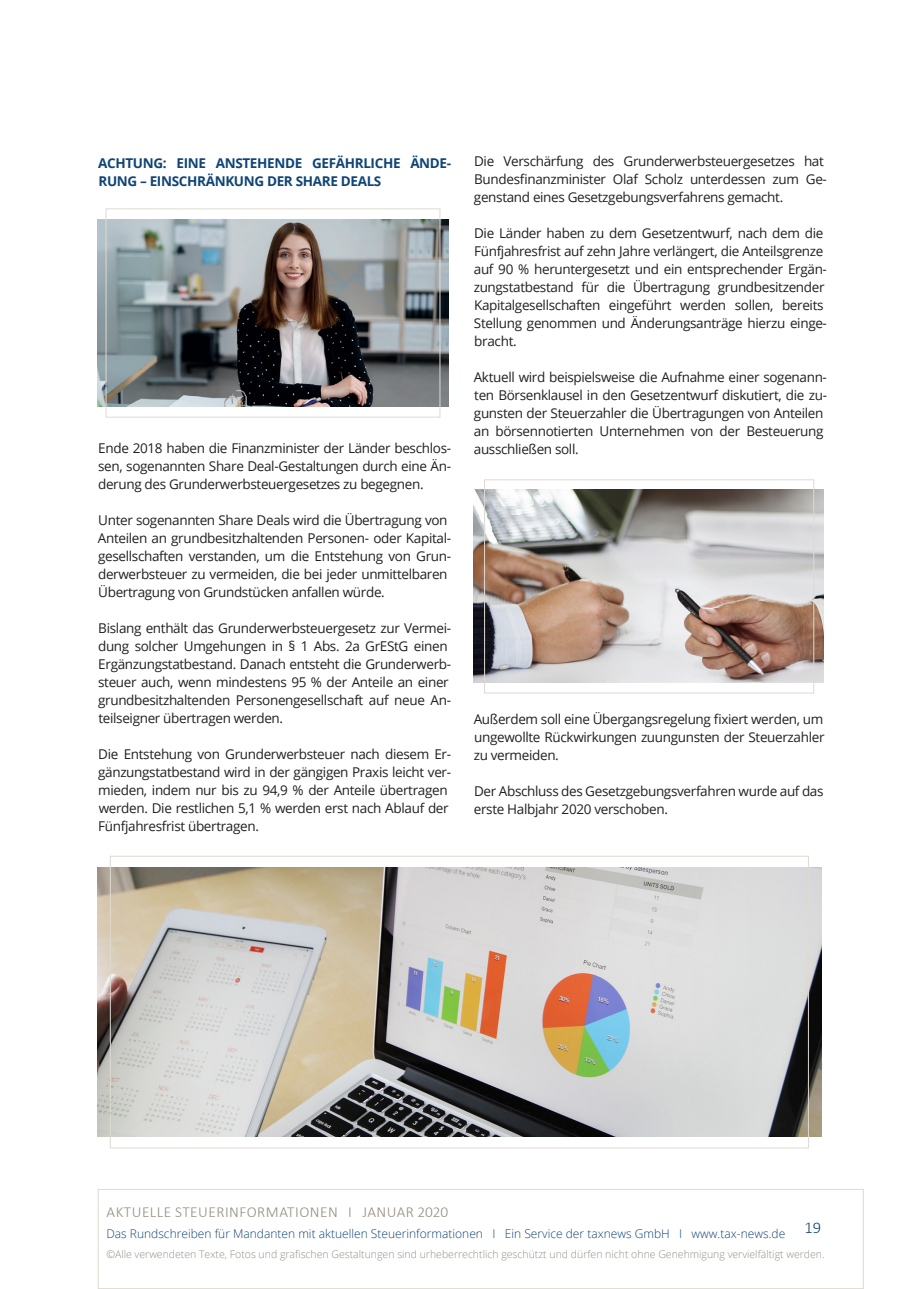
<style>
.page{position:relative;width:919px;height:1289px;background:#fff}
.page>*{position:absolute;margin:0;border:0;box-sizing:border-box;transform-origin:0 0}
.t1{font:300 16.5px "Calibri";color:#0f4476}
.t2{font:300 15.3px "Calibri";letter-spacing:.03em;color:#948e83}
.t3{font:13.5px/18px "Open Sans";letter-spacing:-.025em;color:#231f20}
.t4{font:700 13.5px/18px "Open Sans";letter-spacing:-.025em;color:#0f4476}
.t5{font:300 12px "Open Sans";color:#0f4476}
.t6{font:300 10.5px "Open Sans";color:#948e83}
</style>
<div class="page">
<div style="left:98px;top:1188px;width:765px;height:100px;border:1px solid #dfd9d1"></div>
<img style="left:98px;top:867px;width:723px;height:269px">
<img style="left:473px;top:489px;width:350px;height:193px">
<div style="left:484px;top:479px;width:330px;height:214px;border:1px solid #dfd9d1"></div>
<img style="left:98px;top:219px;width:350px;height:187px">
<div style="left:106px;top:208px;width:334px;height:209px;border:1px solid #dfd9d1"></div>
<p class="t4" style="left:98px;top:153px;width:354px">ACHTUNG: EINE ANSTEHENDE GEFÄHRLICHE ÄNDE-<br>RUNG – EINSCHRÄNKUNG DER SHARE DEALS</p>
<p class="t3" style="left:98px;top:438px;width:354px;text-align:justify">Ende 2018 haben die Finanzminister der Länder beschlos&shy;sen, sogenannten Share Deal-Gestaltungen durch eine Än&shy;derung des Grunderwerbsteuergesetzes zu begegnen.</p>
<p class="t3" style="left:98px;top:510px;width:355px">Unter sogenannten Share Deals wird die Übertragung von Anteilen an grundbesitzhaltenden Personen- oder Kapital&shy;gesellschaften verstanden, um die Entstehung von Grun&shy;derwerbsteuer zu vermeiden, die bei jeder unmittelbaren Übertragung von Grundstücken anfallen würde.</p>
<p class="t3" style="left:98px;top:618px;width:354px">Bislang enthält das Grunderwerbsteuergesetz zur Vermei&shy;dung solcher Umgehungen in § 1 Abs. 2a GrEStG einen Ergänzungstatbestand. Danach entsteht die Grunderwerb&shy;steuer auch, wenn mindestens 95 % der Anteile an einer grundbesitzhaltenden Personengesellschaft auf neue An&shy;teilseigner übertragen werden.</p>
<p class="t3" style="left:98px;top:744px;width:354px">Die Entstehung von Grunderwerbsteuer nach diesem Er&shy;gänzungstatbestand wird in der gängigen Praxis leicht ver&shy;mieden, indem nur bis zu 94,9 % der Anteile übertragen werden. Die restlichen 5,1 % werden erst nach Ablauf der Fünfjahresfrist übertragen.</p>
<p class="t3" style="left:474px;top:151px;width:354px">Die Verschärfung des Grunderwerbsteuergesetzes hat<br>Bundesfinanzminister Olaf Scholz unterdessen zum Ge&shy;genstand eines Gesetzgebungsverfahrens gemacht.</p>
<p class="t3" style="left:473px;top:223px;width:355px">Die Länder haben zu dem Gesetzentwurf, nach dem die Fünfjahresfrist auf zehn Jahre verlängert, die Anteilsgrenze auf 90 % heruntergesetzt und ein entsprechender Ergän&shy;zungstatbestand für die Übertragung grundbesitzender Kapitalgesellschaften eingeführt werden sollen, bereits Stellung genommen und Änderungsanträge hierzu einge&shy;bracht.</p>
<p class="t3" style="left:473px;top:367px;width:355px">Aktuell wird beispielsweise die Aufnahme einer sogenann&shy;ten Börsenklausel in den Gesetzentwurf diskutiert, die zu&shy;gunsten der Steuerzahler die Übertragungen von Anteilen an börsennotierten Unternehmen von der Besteuerung ausschließen soll.</p>
<p class="t3" style="left:473px;top:709px;width:352px;text-align:justify">Außerdem soll eine Übergangsregelung fixiert werden, um ungewollte Rückwirkungen zuungunsten der Steuerzahler zu vermeiden.</p>
<p class="t3" style="left:474px;top:781px;width:351px">Der Abschluss des Gesetzgebungsverfahren wurde auf das erste Halbjahr 2020 verschoben.</p>
<p class="t2" style="left:107px;top:1202px;width:343px">AKTUELLE STEUERINFORMATIONEN I JANUAR 2020</p>
<p class="t5" style="left:106px;top:1224px;width:680px">Das Rundschreiben für Mandanten mit aktuellen Steuerinformationen I Ein Service der taxnews GmbH I www.tax-news.de</p>
<p class="t6" style="left:106px;top:1246px;width:719px">©Alle verwendeten Texte, Fotos und grafischen Gestaltungen sind urheberrechtlich geschützt und dürfen nicht ohne Genehmigung vervielfältigt werden.</p>
<p class="t1" style="left:804px;top:1216px;width:18px">19</p>
</div>
